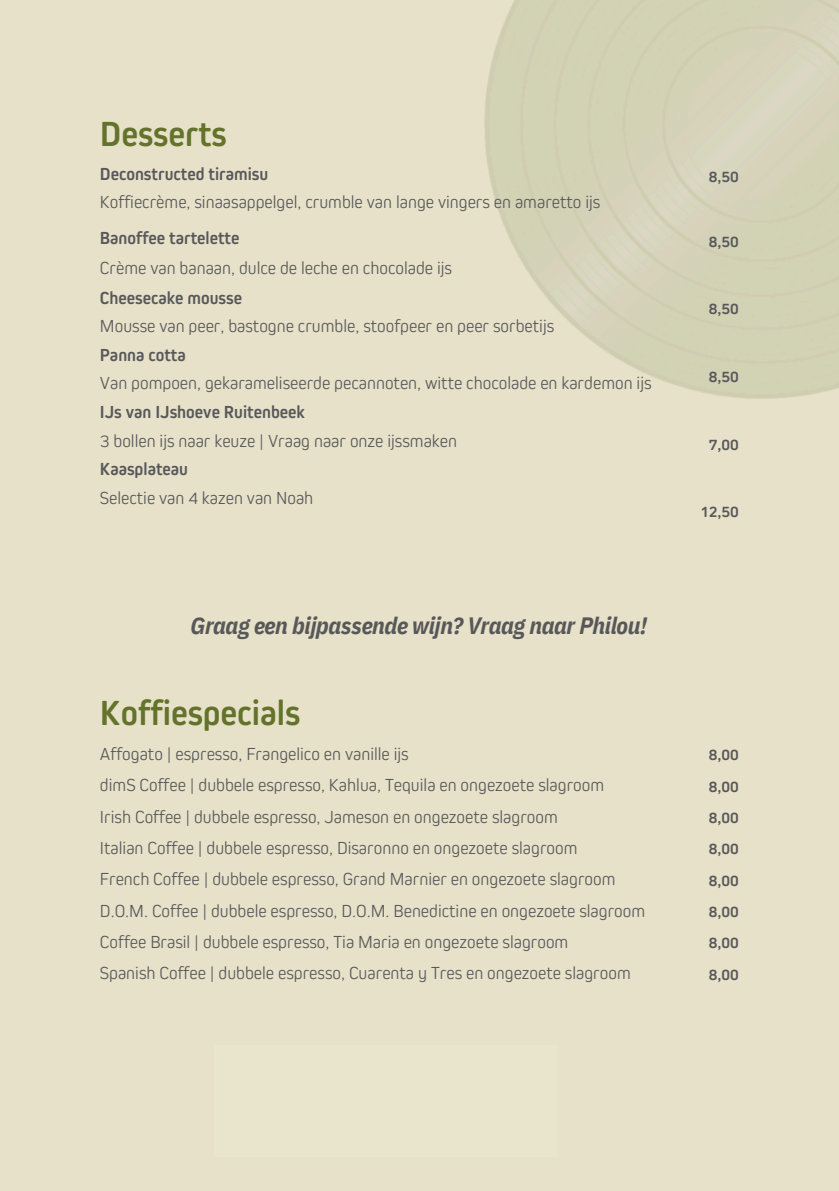
<style>
.page{position:relative;width:839px;height:1191px;background:#fff}
.page>*{position:absolute;margin:0;border:0;box-sizing:border-box;transform-origin:0 0}
.t1{font:700 36.4px "Kiro W01";color:#64732b}
.t2{font:italic 700 23.6px "IBM Plex Sans Cond";letter-spacing:-.015em;color:#58585a}
.t3{font:300 18.2px/29px "Kiro W01";color:#58585a}
.t4{font:700 16.4px/31.4px "Kiro W01";color:#58585a;text-align:justify}
.s1{font-weight:700}
</style>
<div class="page">
<div style="left:214px;top:1045px;width:343px;height:112px;background:#e9e5cc"></div>
<h3 class="t1" style="left:100px;top:112px;width:128px">Desserts</h3>
<h3 class="t3" style="left:100px;top:159px;width:502px"><span class="s1">Deconstructed tiramisu<br></span>Koffiecrème, sinaasappelgel, crumble van lange vingers en amaretto ijs</h3>
<h3 class="t3" style="left:100px;top:223px;width:553px"><span class="s1">Banoffee tartelette<br></span>Crème van banaan, dulce de leche en chocolade ijs<br><span class="s1">Cheesecake mousse<br></span>Mousse van peer, bastogne crumble, stoofpeer en peer sorbetijs<br><span class="s1">Panna cotta<br></span>Van pompoen, gekarameliseerde pecannoten, witte chocolade en kardemon ijs <span class="s1">IJs van IJshoeve Ruitenbeek<br></span>3 bollen ijs naar keuze | Vraag naar onze ijssmaken<br><span class="s1">Kaasplateau<br></span>Selectie van 4 kazen van Noah</h3>
<h3 class="t2" style="left:191px;top:610px;width:458px">Graag een bijpassende wijn? Vraag naar Philou!</h3>
<h2 class="t1" style="left:100px;top:691px;width:202px">Koffiespecials</h2>
<h2 class="t3" style="left:100px;top:738px;width:546px;line-height:31.4px">Affogato | espresso, Frangelico en vanille ijs<br>dimS Coffee | dubbele espresso, Kahlua, Tequila en ongezoete slagroom<br>Irish Coffee | dubbele espresso, Jameson en ongezoete slagroom<br>Italian Coffee | dubbele espresso, Disaronno en ongezoete slagroom<br>French Coffee | dubbele espresso, Grand Marnier en ongezoete slagroom D.O.M. Coffee | dubbele espresso, D.O.M. Benedictine en ongezoete slagroom Coffee Brasil | dubbele espresso, Tia Maria en ongezoete slagroom<br>Spanish Coffee | dubbele espresso, Cuarenta y Tres en ongezoete slagroom</h2>
<h2 class="t4" style="left:708px;top:161px;width:31px">8,50</h2>
<h2 class="t4" style="left:708px;top:226px;width:31px">8,50</h2>
<h2 class="t4" style="left:708px;top:293px;width:31px">8,50</h2>
<h2 class="t4" style="left:708px;top:360px;width:31px">8,50</h2>
<h2 class="t4" style="left:708px;top:428px;width:31px">7,00</h2>
<p class="t4" style="left:700px;top:495px;width:40px">12,50</p>
<h1 class="t4" style="left:708px;top:739px;width:31px">8,00<br>8,00<br>8,00<br>8,00<br>8,00<br>8,00<br>8,00<br>8,00</h1>
</div>
